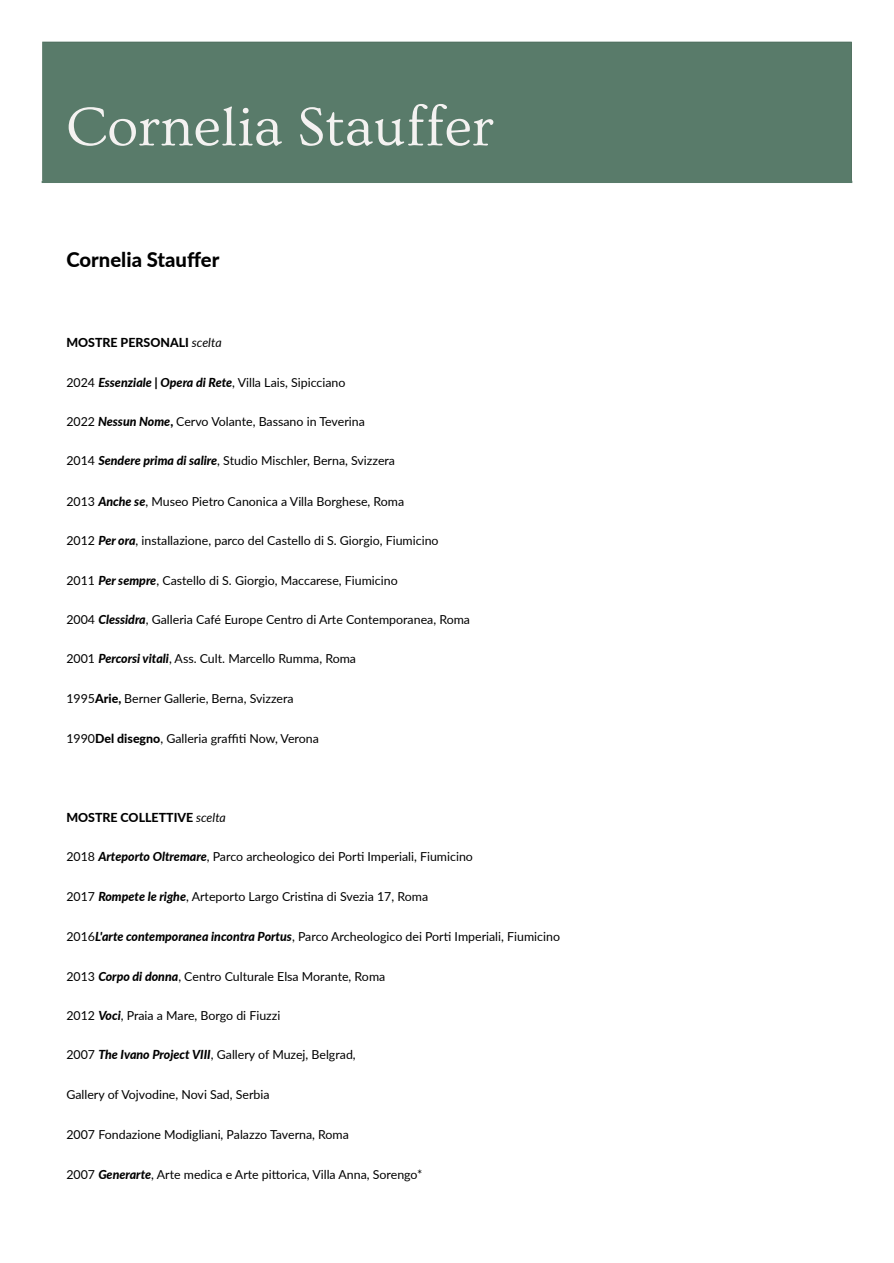
<style>
.page{position:relative;width:894px;height:1263px;background:#fff}
.page>*{position:absolute;margin:0;border:0;box-sizing:border-box;transform-origin:0 0}
.t1{font:57px "Ovo";color:#f4f2f1}
.t2{font:800 20.25px "Lato";color:#000}
.t3{font:12.3px "Lato";color:#000}
.t4{font:800 12.3px "Lato";color:#000}
.s1{font-weight:400;font-style:italic}
.s2{font-weight:800;font-style:italic}
.s3{font-weight:800}
</style>
<div class="page">
<div style="left:42px;top:42px;width:809px;height:140px;background:#597b6a"></div>
<hr style="left:42px;top:181px;width:810px;height:2px;background:#597b6a">
<p class="t1" style="left:66px;top:96px;width:429px">Cornelia Stauffer</p>
<h1 class="t2" style="left:66px;top:247px;width:154px">Cornelia Stauffer</h1>
<p class="t4" style="left:66px;top:335px;width:157px">MOSTRE PERSONALI <span class="s1">scelta</span></p>
<p class="t3" style="left:66px;top:374px;width:280px">2024 <span class="s2">Essenziale | Opera di Rete</span>, Villa Lais, Sipicciano</p>
<p class="t3" style="left:66px;top:414px;width:300px">2022 <span class="s2">Nessun Nome</span><span class="s3">,</span> Cervo Volante, Bassano in Teverina</p>
<p class="t3" style="left:66px;top:453px;width:330px">2014 <span class="s2">Sendere prima di salire</span>, Studio Mischler, Berna, Svizzera</p>
<p class="t3" style="left:66px;top:494px;width:339px">2013 <span class="s2">Anche se</span>, Museo Pietro Canonica a Villa Borghese, Roma</p>
<p class="t3" style="left:66px;top:533px;width:373px">2012 <span class="s2">Per ora</span>, installazione, parco del Castello di S. Giorgio, Fiumicino</p>
<p class="t3" style="left:66px;top:572px;width:332px">2011 <span class="s2">Per sempre</span>, Castello di S. Giorgio, Maccarese, Fiumicino</p>
<p class="t3" style="left:66px;top:612px;width:405px">2004 <span class="s2">Clessidra</span>, Galleria Café Europe Centro di Arte Contemporanea, Roma</p>
<p class="t3" style="left:66px;top:651px;width:291px">2001 <span class="s2">Percorsi vitali</span>, Ass. Cult. Marcello Rumma, Roma</p>
<p class="t3" style="left:66px;top:691px;width:229px">1995<span class="s3">Arie,</span> Berner Gallerie, Berna, Svizzera</p>
<p class="t3" style="left:66px;top:731px;width:254px">1990<span class="s3">Del disegno</span>, Galleria graffiti Now, Verona</p>
<p class="t4" style="left:66px;top:810px;width:161px">MOSTRE COLLETTIVE <span class="s1">scelta</span></p>
<p class="t3" style="left:66px;top:849px;width:408px">2018 <span class="s2">Arteporto Oltremare</span>, Parco archeologico dei Porti Imperiali, Fiumicino</p>
<p class="t3" style="left:66px;top:889px;width:363px">2017 <span class="s2">Rompete le righe</span>, Arteporto Largo Cristi na di Svezia 17, Roma</p>
<p class="t3" style="left:66px;top:929px;width:495px">2016<span class="s2">L'arte contemporanea incontra Portus</span>, Parco Archeologico dei Porti Imperiali, Fiumicino</p>
<p class="t3" style="left:66px;top:968px;width:320px">2013 <span class="s2">Corpo di donna</span>, Centro Culturale Elsa Morante, Roma</p>
<p class="t3" style="left:66px;top:1008px;width:215px">2012 <span class="s2">Voci</span>, Praia a Mare, Borgo di Fiuzzi</p>
<p class="t3" style="left:66px;top:1047px;width:291px">2007 <span class="s2">The Ivano Project VIII</span>, Gallery of Muzej, Belgrad,</p>
<h3 class="t3" style="left:66px;top:1087px;width:205px">Gallery of Vojvodine, Novi Sad, Serbia</h3>
<p class="t3" style="left:66px;top:1127px;width:284px">2007 Fondazione Modigliani, Palazzo Taverna, Roma</p>
<p class="t3" style="left:66px;top:1166px;width:357px">2007 <span class="s2">Generarte</span>, Arte medica e Arte pittorica, Villa Anna, Sorengo*</p>
</div>
